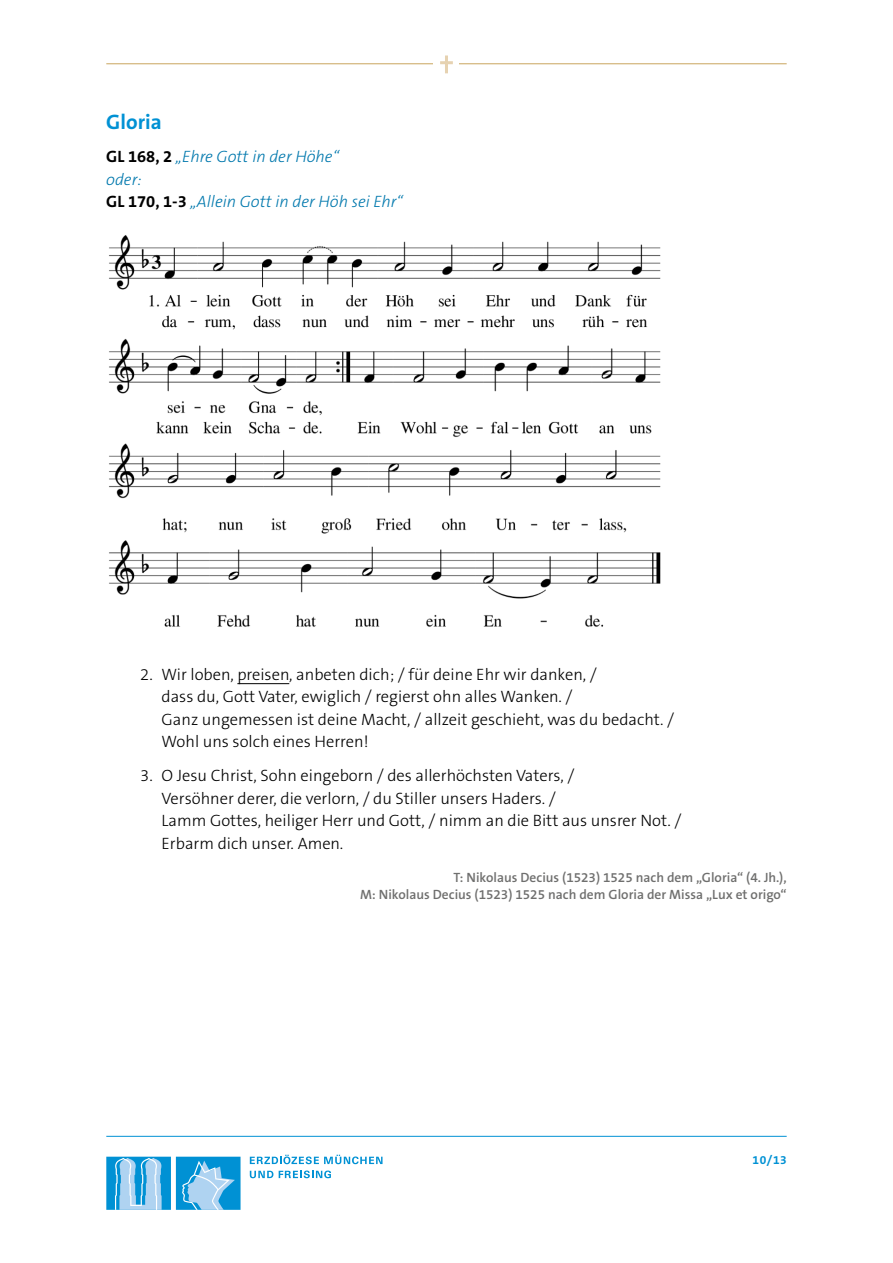
<style>
.page{position:relative;width:893px;height:1263px;background:#fff}
.page>*{position:absolute;margin:0;border:0;box-sizing:border-box;transform-origin:0 0}
.t1{font:700 21px "The Sans B W7";color:#0091d4}
.t2{font:300 16.5px/22.5px "The Sans B W3";color:#000}
.t3{font:italic 300 16.5px/22.5px "The Sans B W3";color:#0078ad}
.t4{font:600 13.5px/16.5px "The Sans B W6";color:#6f6f6e;text-align:right}
.t5{font:700 12px "The Sans B W7";color:#0091d4}
.s1{font-family:"The Sans B W7";font-weight:700;font-style:normal;color:#000}
</style>
<div class="page">
<hr style="left:106px;top:63px;width:681px;height:1px;background:#caa55e">
<hr style="left:106px;top:1136px;width:681px;height:1px;background:#0091d4">
<svg style="left:250px;top:1155px;width:132px;height:9px"></svg>
<svg style="left:250px;top:1171px;width:23px;height:7px"></svg>
<svg style="left:279px;top:1170px;width:52px;height:8px"></svg>
<div style="left:106px;top:1157px;width:65px;height:53px;background:#0091d4"></div>
<svg style="left:115px;top:1158px;width:47px;height:52px"></svg>
<div style="left:176px;top:1157px;width:65px;height:53px;background:#0091d4"></div>
<svg style="left:182px;top:1160px;width:53px;height:50px"></svg>
<div style="left:433px;top:47px;width:26px;height:40px;background:#fff"></div>
<svg style="left:440px;top:61px;width:13px;height:3px"></svg>
<hr style="left:445px;top:55px;width:3px;height:18px;background:#e6d2b1">
<hr style="left:237px;top:683px;width:52px;height:1px;background:#000">
<img style="left:109px;top:235px;width:552px;height:392px">
<p class="t1" style="left:106px;top:108px;width:57px">Gloria</p>
<p class="t3" style="left:106px;top:146px;width:298px"><span class="s1">GL 168, 2</span> „Ehre Gott in der Höhe“<br>oder:<br><span class="s1">GL 170, 1-3</span> „Allein Gott in der Höh sei Ehr“</p>
<p class="t2" style="left:162px;top:663px;width:514px;text-indent:-21px">2. Wir loben, preisen, anbeten dich; / für deine Ehr wir danken, /<br>dass du, Gott Vater, ewiglich / regierst ohn alles Wanken. /<br>Ganz ungemessen ist deine Macht, / allzeit geschieht, was du bedacht. / Wohl uns solch eines Herren!</p>
<p class="t2" style="left:162px;top:764px;width:521px;text-indent:-21px">3. O Jesu Christ, Sohn eingeborn / des allerhöchsten Vaters, /<br>Versöhner derer, die verlorn, / du Stiller unsers Haders. /<br>Lamm Gottes, heiliger Herr und Gott, / nimm an die Bitt aus unsrer Not. / Erbarm dich unser. Amen.</p>
<p class="t4" style="left:360px;top:870px;width:428px">T: Nikolaus Decius (1523) 1525 nach dem „Gloria“ (4. Jh.),<br>M: Nikolaus Decius (1523) 1525 nach dem Gloria der Missa „Lux et origo“</p>
<p class="t5" style="left:752px;top:1152px;width:36px">10/13</p>
</div>
